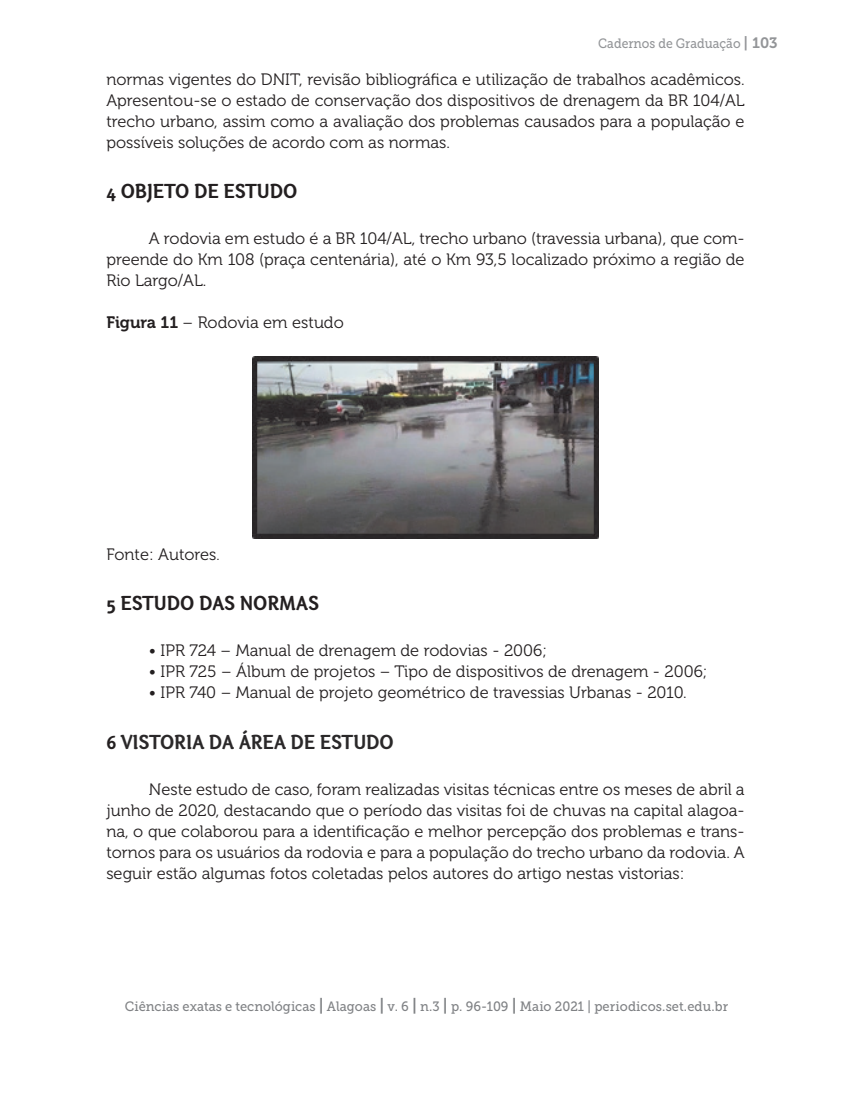
<style>
.page{position:relative;width:851px;height:1106px;background:#fff}
.page>*{position:absolute;margin:0;border:0;box-sizing:border-box;transform-origin:0 0}
.t1{font:21px "Otari Bold Limited";color:#231f20}
.t2{font:21px "Otari Bold Limited";color:#2a2829}
.t3{font:16.5px/21px "Museo 300";color:#231f20;text-align:justify}
.t4{font:13.5px "Museo Slab 500";color:#808285;scale:.95 1}
.t5{font:13.5px "Museo Slab 500";color:#939598;scale:.9 1}
.s1{font-family:"Museo 700";font-size:15px}
.s2{font-family:"Museo 700"}
.s3{font-size:15px}
.s4{color:#231f20}
.s5{font-family:"Museo 700";font-size:16.5px}
</style>
<div class="page">
<img style="left:252px;top:357px;width:347px;height:181px">
<p class="t5" style="left:598px;top:36px;width:200px">Cadernos de Graduação <span class="s1">| 103</span></p>
<p class="t3" style="left:106px;top:69px;width:639px">normas vigentes do DNIT, revisão bibliográfica e utilização de trabalhos acadêmicos.<br>Apresentou-se o estado de conservação dos dispositivos de drenagem da BR 104/AL trecho urbano, assim como a avaliação dos problemas causados para a população e possíveis soluções de acordo com as normas.</p>
<p class="t1" style="left:106px;top:178px;width:192px">4 OBJETO DE ESTUDO</p>
<p class="t3" style="left:106px;top:228px;width:639px;text-indent:43px">A rodovia em estudo é a BR 104/AL, trecho urbano (travessia urbana), que com&shy;preende do Km 108 (praça centenária), até o Km 93,5 localizado próximo a região de Rio Largo/AL.</p>
<p class="t3" style="left:106px;top:312px;width:239px"><span class="s2">Figura 11</span> – Rodovia em estudo</p>
<p class="t3" style="left:106px;top:543px;width:115px">Fonte: Autores<span class="s3">.</span></p>
<p class="t1" style="left:106px;top:590px;width:214px">5 ESTUDO DAS NORMAS</p>
<p class="t3" style="left:149px;top:640px;width:399px">• IPR 724 – Manual de drenagem de rodovias - 2006;</p>
<p class="t3" style="left:149px;top:661px;width:560px">• IPR 725 – Álbum de projetos – Tipo de dispositivos de drenagem - 2006;</p>
<p class="t3" style="left:149px;top:682px;width:539px">• IPR 740 – Manual de projeto geométrico de travessias Urbanas - 2010.</p>
<p class="t2" style="left:106px;top:728px;width:289px"><span class="s4">6</span> VISTORIA DA ÁREA DE ESTUDO</p>
<p class="t3" style="left:106px;top:779px;width:639px;text-indent:43px">Neste estudo de caso, foram realizadas visitas técnicas entre os meses de abril a junho de 2020, destacando que o período das visitas foi de chuvas na capital alagoa&shy;na, o que colaborou para a identificação e melhor percepção dos problemas e trans&shy;tornos para os usuários da rodovia e para a população do trecho urbano da rodovia. A seguir estão algumas fotos coletadas pelos autores do artigo nestas vistorias:</p>
<p class="t4" style="left:125px;top:999px;width:636px">Ciências exatas e tecnológicas <span class="s5">|</span> Alagoas <span class="s5">|</span> v. 6 <span class="s5">|</span> n.3 <span class="s5">|</span> p. 96-109 <span class="s5">|</span> Maio 2021 | periodicos.set.edu.br</p>
</div>
